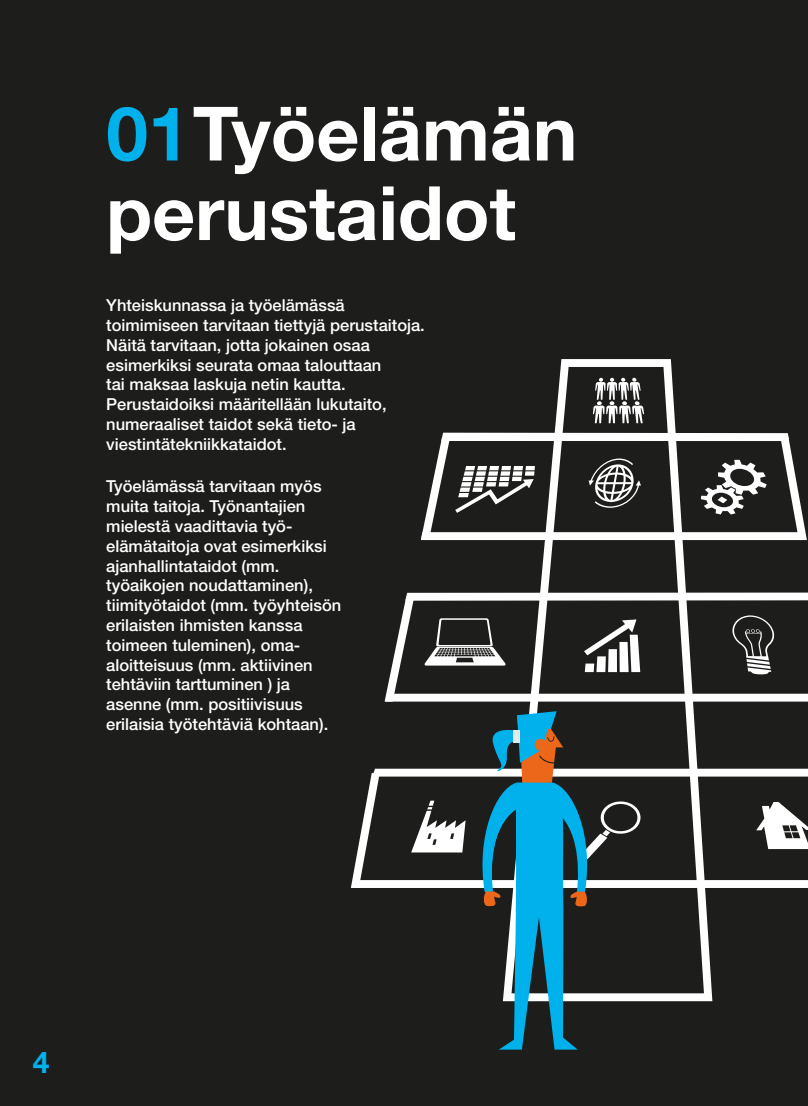
<style>
.page{position:relative;width:808px;height:1106px;background:#1d1d1b}
.page>*{position:absolute;margin:0;border:0;box-sizing:border-box;transform-origin:0 0}
.t1{font:700 75px/79.5px "Helvetica Neue LT Std";color:#fff}
.t2{font:700 30px "Helvetica Neue LT Std";color:#00b1eb}
.P_ingressi{font:500 16.5px/19.8px "Helvetica Neue LT Std";color:#fff}
.s1{color:#00b1eb}
</style>
<div class="page">
<svg style="left:503px;top:359px;width:209px;height:352px"></svg>
<svg style="left:421px;top:432px;width:386px;height:108px"></svg>
<svg style="left:593px;top:378px;width:51px;height:45px"></svg>
<svg style="left:385px;top:592px;width:423px;height:109px"></svg>
<svg style="left:351px;top:711px;width:457px;height:338px"></svg>
<h2 class="t1" style="left:106px;top:92px;width:472px"><span class="s1">01</span>Työelämän perustaidot</h2>
<p class="P_ingressi" style="left:106px;top:295px;width:320px">Yhteiskunnassa ja työelämässä toimimiseen tarvitaan tiettyjä perustaitoja.<br>Näitä tarvitaan, jotta jokainen osaa esimerkiksi seurata omaa talouttaan<br>tai maksaa laskuja netin kautta.<br>Perustaidoiksi määritellään lukutaito, numeraaliset taidot sekä tieto- ja viestintätekniikkataidot.</p>
<p class="P_ingressi" style="left:106px;top:476px;width:237px">Työelämässä tarvitaan myös muita taitoja. Työnantajien mielestä vaadittavia työ&shy;elämätaitoja ovat esimerkiksi ajanhallintataidot (mm. työaikojen noudattaminen), tiimityötaidot (mm. työyhteisön erilaisten ihmisten kanssa toimeen tuleminen), oma&shy;aloitteisuus (mm. aktiivinen tehtäviin tarttuminen ) ja asenne (mm. positiivisuus erilaisia työtehtäviä kohtaan).</p>
<h2 class="t2" style="left:33px;top:1044px;width:18px">4</h2>
</div>
